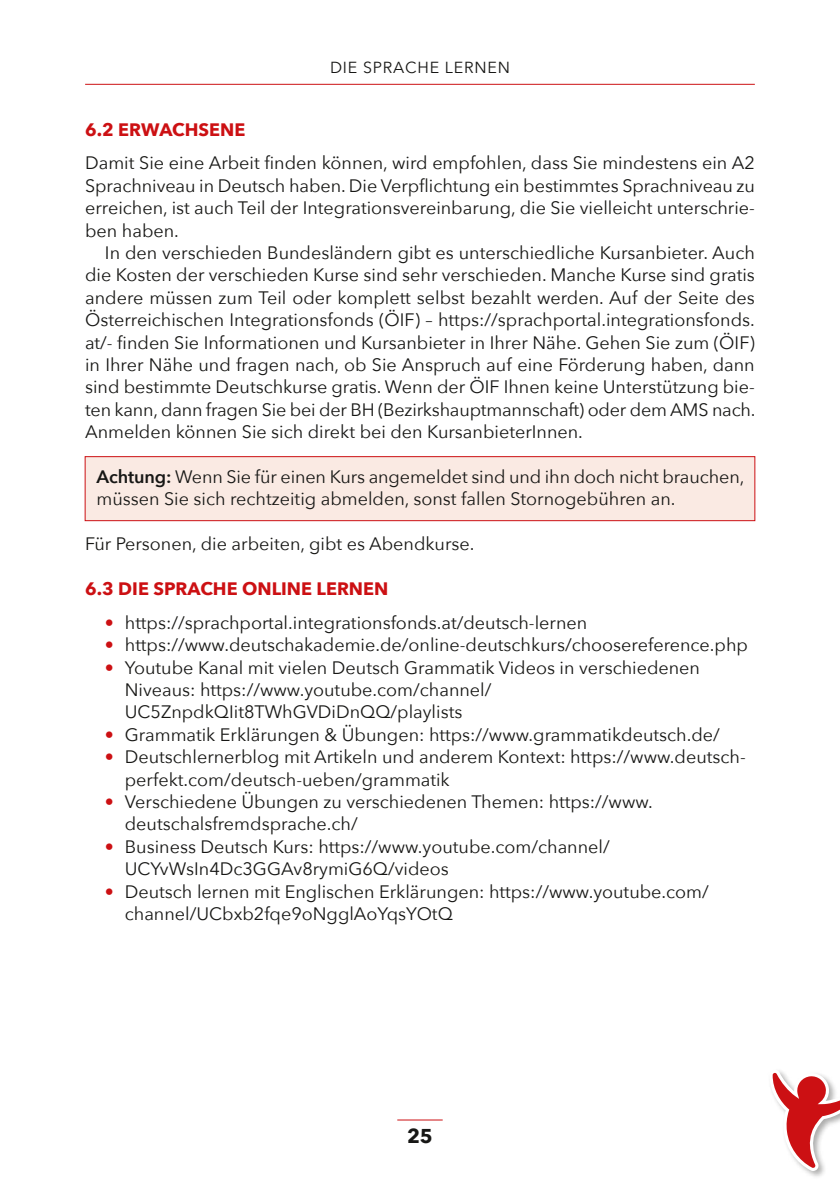
<style>
.page{position:relative;width:840px;height:1191px;background:#fff}
.page>*{position:absolute;margin:0;border:0;box-sizing:border-box;transform-origin:0 0}
.t1{font:700 20px "Avenir Next";color:#171715}
.t2{font:18px/22.4px "Avenir Next";color:#171715}
.t3{font:700 18px "Avenir Next";color:#cc1013}
.t4{font:16px "Avenir Next";letter-spacing:.05em;color:#171715}
.s1{font-weight:600}
.s2{color:#cc1013}
</style>
<div class="page">
<div style="left:767px;top:1068px;width:72px;height:111px;background:#171715;opacity:.35"></div>
<svg style="left:768px;top:1069px;width:71px;height:102px"></svg>
<hr style="left:397px;top:1119px;width:45px;height:1px;background:#cc1013">
<hr style="left:85px;top:84px;width:669px;height:1px;background:#cc1013">
<div style="left:85px;top:456px;width:669px;height:65px;background:#faeae3;border:1px solid #cc1013"></div>
<p class="t4" style="left:330px;top:58px;width:181px">DIE SPRACHE LERNEN</p>
<p class="t3" style="left:85px;top:119px;width:162px">6.2 ERWACHSENE</p>
<p class="t2" style="left:85px;top:151px;width:671px;text-align:justify">Damit Sie eine Arbeit finden können, wird empfohlen, dass Sie mindestens ein A2<br>Sprachniveau in Deutsch haben. Die Verpflichtung ein bestimmtes Sprachniveau zu erreichen, ist auch Teil der Integrationsvereinbarung, die Sie vielleicht unterschrie&shy;ben haben.</p>
<p class="t2" style="left:85px;top:242px;width:671px;text-align:justify;text-indent:20px">In den verschieden Bundesländern gibt es unterschiedliche Kursanbieter. Auch die Kosten der verschieden Kurse sind sehr verschieden. Manche Kurse sind gratis andere müssen zum Teil oder komplett selbst bezahlt werden. Auf der Seite des Österreichischen Integrationsfonds (ÖIF) – https://sprachportal.integrationsfonds. at/- finden Sie Informationen und Kursanbieter in Ihrer Nähe. Gehen Sie zum (ÖIF) in Ihrer Nähe und fragen nach, ob Sie Anspruch auf eine Förderung haben, dann sind bestimmte Deutschkurse gratis. Wenn der ÖIF Ihnen keine Unterstützung bie&shy;ten kann, dann fragen Sie bei der BH (Bezirkshauptmannschaft) oder dem AMS nach.<br>Anmelden können Sie sich direkt bei den KursanbieterInnen.</p>
<p class="t2" style="left:96px;top:466px;width:649px"><span class="s1">Achtung:</span> Wenn Sie für einen Kurs angemeldet sind und ihn doch nicht brauchen, müssen Sie sich rechtzeitig abmelden, sonst fallen Stornogebühren an.</p>
<p class="t2" style="left:85px;top:533px;width:390px">Für Personen, die arbeiten, gibt es Abendkurse.</p>
<p class="t3" style="left:85px;top:578px;width:304px">6.3 DIE SPRACHE ONLINE LERNEN</p>
<p class="t2" style="left:105px;top:610px;width:483px"><span class="s2">•</span> https://sprachportal.integrationsfonds.at/deutsch-lernen</p>
<p class="t2" style="left:105px;top:633px;width:644px"><span class="s2">•</span> https://www.deutschakademie.de/online-deutschkurs/choosereference.php</p>
<p class="t2" style="left:125px;top:656px;width:576px;text-indent:-20px"><span class="s2">•</span> Youtube Kanal mit vielen Deutsch Grammatik Videos in verschiedenen<br>Niveaus: https://www.youtube.com/channel/<br>UC5ZnpdkQIit8TWhGVDiDnQQ/playlists</p>
<p class="t2" style="left:105px;top:722px;width:616px"><span class="s2">•</span> Grammatik Erklärungen &amp; Übungen: https://www.grammatikdeutsch.de/</p>
<p class="t2" style="left:125px;top:745px;width:622px;text-indent:-20px"><span class="s2">•</span> Deutschlernerblog mit Artikeln und anderem Kontext: https://www.deutsch&shy;perfekt.com/deutsch-ueben/grammatik</p>
<p class="t2" style="left:125px;top:789px;width:529px;text-indent:-20px"><span class="s2">•</span> Verschiedene Übungen zu verschiedenen Themen: https://www. deutschalsfremdsprache.ch/</p>
<p class="t2" style="left:125px;top:834px;width:486px;text-indent:-20px"><span class="s2">•</span> Business Deutsch Kurs: https://www.youtube.com/channel/<br>UCYvWsIn4Dc3GGAv8rymiG6Q/videos</p>
<p class="t2" style="left:125px;top:879px;width:585px;text-indent:-20px"><span class="s2">•</span> Deutsch lernen mit Englischen Erklärungen: https://www.youtube.com/ channel/UCbxb2fqe9oNgglAoYqsYOtQ</p>
<p class="t1" style="left:407px;top:1124px;width:27px">25</p>
</div>
